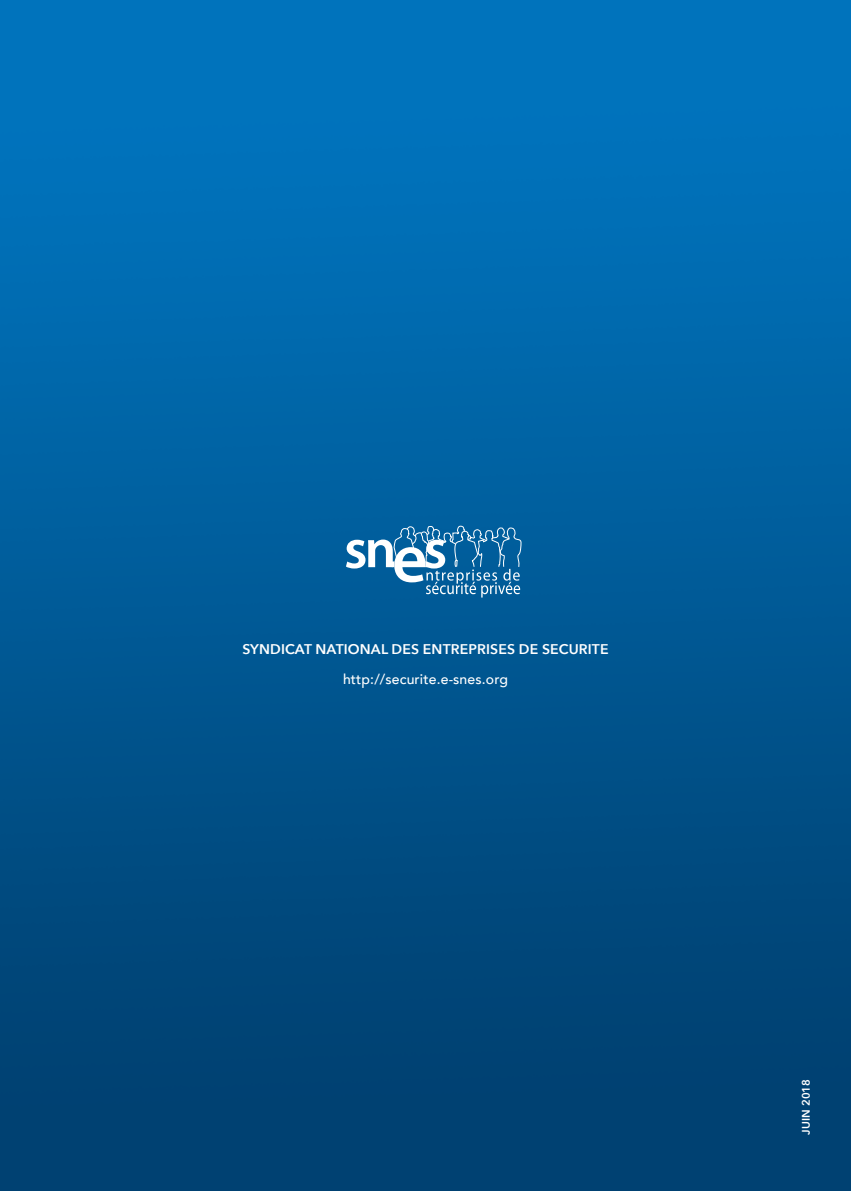
<style>
.page{position:relative;width:851px;height:1191px;background:#fff}
.page>*{position:absolute;margin:0;border:0;box-sizing:border-box;transform-origin:0 0}
.t1{font:600 14px "Avenir Next";letter-spacing:.01em;color:#fff}
.t2{font:500 14px "Avenir";color:#fff}
.t3{font:600 11px "Avenir Next";letter-spacing:.01em;color:#fff}
</style>
<div class="page">
<img style="left:0;top:0;width:850px;height:1191px">
<svg style="left:346px;top:526px;width:175px;height:71px;background:#3b82b1"></svg>
<p class="t1" style="left:242px;top:639px;width:368px">SYNDICAT NATIONAL DES ENTREPRISES DE SECURITE</p>
<p class="t2" style="left:343px;top:669px;width:166px">http://securite.e-snes.org</p>
<p class="t3" style="left:798px;top:1134px;width:57px;rotate:-90deg">JUIN 2018</p>
</div>
